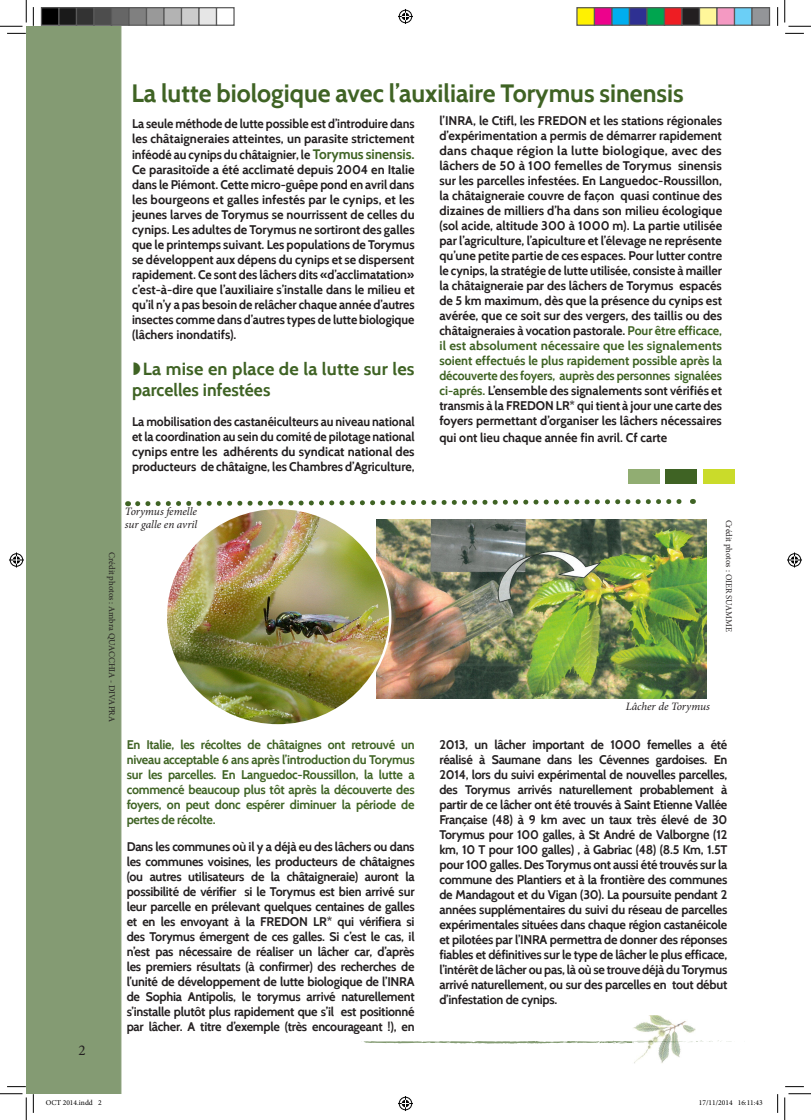
<style>
.page{position:relative;width:811px;height:1120px;background:#fff}
.page>*{position:absolute;margin:0;border:0;box-sizing:border-box;transform-origin:0 0}
.t1{font:700 25px "Cabin";color:#3f6324}
.t2{font:700 17.5px/21px "Cabin";letter-spacing:.005em;color:#3f6324;scale:1.04 1}
.t3{font:15px "Minion Pro";color:#231f20}
.t4{font:700 12.5px/15px "Cabin";letter-spacing:-.005em;color:#231f20;text-align:justify}
.t5{font:700 12.5px/15px "Cabin";letter-spacing:-.02em;color:#3f6324;text-align:justify}
.t6{font:italic 11.25px/13.5px "Minion Pro";letter-spacing:-.005em;color:#231f20}
.t7{font:8.75px "Minion Pro";letter-spacing:-.005em;color:#231f20}
.t8{font:7.5px "Minion Pro";color:#000}
.s1{font-size:13.75px;color:#3f6324}
.s2{color:#3f6324}
</style>
<div class="page">
<svg style="left:128px;top:499px;width:565px;height:8px"></svg>
<div style="left:26px;top:26px;width:95px;height:1067px;background:#849b73"></div>
<img style="left:390px;top:519px;width:317px;height:179px">
<svg style="left:361px;top:1040px;width:371px;height:4px"></svg>
<img style="left:632px;top:1015px;width:63px;height:49px">
<img style="left:167px;top:509px;width:223px;height:214px">
<div style="left:628px;top:469px;width:32px;height:15px;background:#91ad72"></div>
<div style="left:665px;top:469px;width:32px;height:15px;background:#3f6324"></div>
<div style="left:702px;top:469px;width:32px;height:15px;background:#cadb2a"></div>
<svg style="left:7px;top:33px;width:19px;height:1px"></svg>
<svg style="left:785px;top:33px;width:19px;height:1px"></svg>
<svg style="left:33px;top:7px;width:1px;height:19px"></svg>
<svg style="left:33px;top:1093px;width:1px;height:19px"></svg>
<svg style="left:777px;top:7px;width:1px;height:19px"></svg>
<svg style="left:777px;top:1094px;width:1px;height:18px"></svg>
<svg style="left:0;top:0;width:27px;height:27px"></svg>
<svg style="left:0;top:1093px;width:27px;height:26px"></svg>
<svg style="left:784px;top:0;width:27px;height:27px"></svg>
<svg style="left:784px;top:1093px;width:27px;height:26px"></svg>
<svg style="left:398px;top:9px;width:15px;height:15px"></svg>
<svg style="left:398px;top:1096px;width:15px;height:14px"></svg>
<svg style="left:9px;top:552px;width:15px;height:15px"></svg>
<svg style="left:787px;top:552px;width:15px;height:15px"></svg>
<div style="left:41px;top:8px;width:18px;height:17px;background:#000"></div>
<div style="left:41px;top:7px;width:19px;height:19px;border:1px solid #595959"></div>
<div style="left:59px;top:8px;width:17px;height:17px;background:#1a1a1a"></div>
<div style="left:58px;top:7px;width:19px;height:19px;border:1px solid #595959"></div>
<div style="left:76px;top:8px;width:18px;height:17px;background:#333"></div>
<div style="left:76px;top:7px;width:19px;height:19px;border:1px solid #595959"></div>
<div style="left:94px;top:8px;width:17px;height:17px;background:#4d4d4d"></div>
<div style="left:93px;top:7px;width:19px;height:19px;border:1px solid #595959"></div>
<div style="left:111px;top:8px;width:18px;height:17px;background:#666"></div>
<div style="left:111px;top:7px;width:19px;height:19px;border:1px solid #595959"></div>
<div style="left:129px;top:8px;width:17px;height:17px;background:#808080"></div>
<div style="left:128px;top:7px;width:19px;height:19px;border:1px solid #595959"></div>
<div style="left:146px;top:8px;width:18px;height:17px;background:#999"></div>
<div style="left:146px;top:7px;width:19px;height:19px;border:1px solid #595959"></div>
<div style="left:164px;top:8px;width:17px;height:17px;background:#b3b3b3"></div>
<div style="left:163px;top:7px;width:19px;height:19px;border:1px solid #595959"></div>
<div style="left:181px;top:8px;width:18px;height:17px;background:#ccc"></div>
<div style="left:181px;top:7px;width:19px;height:19px;border:1px solid #595959"></div>
<div style="left:199px;top:8px;width:17px;height:17px;background:#e6e6e6"></div>
<div style="left:198px;top:7px;width:19px;height:19px;border:1px solid #595959"></div>
<div style="left:216px;top:7px;width:19px;height:19px;border:1px solid #595959"></div>
<div style="left:577px;top:8px;width:17px;height:17px;background:#fff101"></div>
<div style="left:576px;top:7px;width:19px;height:19px;border:1px solid #595959"></div>
<div style="left:594px;top:8px;width:18px;height:17px;background:#ed028c"></div>
<div style="left:594px;top:7px;width:18px;height:19px;border:1px solid #595959"></div>
<div style="left:612px;top:8px;width:17px;height:17px;background:#00aeef"></div>
<div style="left:611px;top:7px;width:19px;height:19px;border:1px solid #595959"></div>
<div style="left:629px;top:8px;width:18px;height:17px;background:#2e3092"></div>
<div style="left:629px;top:7px;width:18px;height:19px;border:1px solid #595959"></div>
<div style="left:647px;top:8px;width:17px;height:17px;background:#00a54f"></div>
<div style="left:646px;top:7px;width:19px;height:19px;border:1px solid #595959"></div>
<div style="left:664px;top:8px;width:18px;height:17px;background:#ee1d23"></div>
<div style="left:664px;top:7px;width:18px;height:19px;border:1px solid #595959"></div>
<div style="left:682px;top:8px;width:17px;height:17px;background:#231f20"></div>
<div style="left:681px;top:7px;width:19px;height:19px;border:1px solid #595959"></div>
<div style="left:699px;top:8px;width:18px;height:17px;background:#fff79a"></div>
<div style="left:699px;top:7px;width:18px;height:19px;border:1px solid #595959"></div>
<div style="left:717px;top:8px;width:17px;height:17px;background:#f499c2"></div>
<div style="left:716px;top:7px;width:19px;height:19px;border:1px solid #595959"></div>
<div style="left:734px;top:8px;width:18px;height:17px;background:#6bcff6"></div>
<div style="left:734px;top:7px;width:18px;height:19px;border:1px solid #595959"></div>
<div style="left:752px;top:8px;width:17px;height:17px;background:#939598"></div>
<div style="left:751px;top:7px;width:19px;height:19px;border:1px solid #595959"></div>
<p class="t1" style="left:131px;top:78px;width:554px">La lutte biologique avec l’auxiliaire Torymus sinensis</p>
<p class="t3" style="left:78px;top:1039px;width:9px">2</p>
<p class="t4" style="left:132px;top:116px;width:284px">La seule méthode de lutte possible est d’introduire dans les châtaigneraies atteintes, un parasite strictement</p>
<p class="t4" style="left:132px;top:147px;width:284px">inféodé au cynips du châtaignier, le <span class="s1">Torymus sinensis.<br></span>Ce parasitoïde a été acclimaté depuis 2004 en Italie dans le Piémont. Cette micro-guêpe pond en avril dans les bourgeons et galles infestés par le cynips, et les jeunes larves de Torymus se nourrissent de celles du cynips. Les adultes de Torymus ne sortiront des galles que le printemps suivant. Les populations de Torymus se développent aux dépens du cynips et se dispersent rapidement. Ce sont des lâchers dits «d’acclimatation» c’est-à-dire que l’auxiliaire s’installe dans le milieu et qu’il n’y a pas besoin de relâcher chaque année d’autres insectes comme dans d’autres types de lutte biologique (lâchers inondatifs).</p>
<p class="t2" style="left:132px;top:358px;width:273px;text-indent:11px">La mise en place de la lutte sur les parcelles infestées</p>
<p class="t4" style="left:132px;top:414px;width:284px">La mobilisation des castanéiculteurs au niveau national et la coordination au sein du comité de pilotage national cynips entre les adhérents du syndicat national des producteurs de châtaigne, les Chambres d’Agriculture,</p>
<p class="t7" style="left:118px;top:552px;width:171px;rotate:90deg">Crédit photos : Ambra QUACCHIA - DIVAPRA</p>
<p class="t6" style="left:125px;top:504px;width:74px">Torymus femelle sur galle en avril</p>
<p class="t5" style="left:127px;top:736px;width:289px">En Italie, les récoltes de châtaignes ont retrouvé un niveau acceptable 6 ans après l’introduction du Torymus sur les parcelles. En Languedoc-Roussillon, la lutte a commencé beaucoup plus tôt après la découverte des foyers, on peut donc espérer diminuer la période de pertes de récolte.</p>
<p class="t4" style="left:127px;top:838px;width:289px">Dans les communes où il y a déjà eu des lâchers ou dans les communes voisines, les producteurs de châtaignes (ou autres utilisateurs de la châtaigneraie) auront la possibilité de vérifier si le Torymus est bien arrivé sur leur parcelle en prélevant quelques centaines de galles et en les envoyant à la FREDON LR* qui vérifiera si des Torymus émergent de ces galles. Si c’est le cas, il n’est pas nécessaire de réaliser un lâcher car, d’après les premiers résultats (à confirmer) des recherches de l’unité de développement de lutte biologique de l’INRA de Sophia Antipolis, le torymus arrivé naturellement s’installe plutôt plus rapidement que s’il est positionné par lâcher. A titre d’exemple (très encourageant !), en</p>
<p class="t4" style="left:439px;top:113px;width:284px">l’INRA, le Ctifl, les FREDON et les stations régionales d’expérimentation a permis de démarrer rapidement dans chaque région la lutte biologique, avec des lâchers de 50 à 100 femelles de Torymus sinensis sur les parcelles infestées. En Languedoc-Roussillon, la châtaigneraie couvre de façon quasi continue des dizaines de milliers d’ha dans son milieu écologique (sol acide, altitude 300 à 1000 m). La partie utilisée par l’agriculture, l’apiculture et l’élevage ne représente qu’une petite partie de ces espaces. Pour lutter contre le cynips, la stratégie de lutte utilisée, consiste à mailler la châtaigneraie par des lâchers de Torymus espacés de 5 km maximum, dès que la présence du cynips est avérée, que ce soit sur des vergers, des taillis ou des châtaigneraies à vocation pastorale. <span class="s2">Pour être efficace, il est absolument nécessaire que les signalements soient effectués le plus rapidement possible après la découverte des foyers, auprès des personnes signalées ci-aprés.</span> L’ensemble des signalements sont vérifiés et transmis à la FREDON LR* qui tient à jour une carte des foyers permettant d’organiser les lâchers nécessaires</p>
<p class="t4" style="left:439px;top:429px;width:229px">qui ont lieu chaque année fin avril. Cf carte</p>
<p class="t7" style="left:735px;top:519px;width:114px;rotate:90deg">Crédit photos : OIER SUAMME</p>
<p class="t6" style="left:626px;top:699px;width:86px">Lâcher de Torymus</p>
<p class="t4" style="left:439px;top:736px;width:289px">2013, un lâcher important de 1000 femelles a été réalisé à Saumane dans les Cévennes gardoises. En 2014, lors du suivi expérimental de nouvelles parcelles, des Torymus arrivés naturellement probablement à partir de ce lâcher ont été trouvés à Saint Etienne Vallée Française (48) à 9 km avec un taux très élevé de 30<br>Torymus pour 100 galles, à St André de Valborgne (12 km, 10 T pour 100 galles) , à Gabriac (48) (8.5 Km, 1.5T pour 100 galles. Des Torymus ont aussi été trouvés sur la commune des Plantiers et à la frontière des communes de Mandagout et du Vigan (30). La poursuite pendant 2 années supplémentaires du suivi du réseau de parcelles expérimentales situées dans chaque région castanéicole et pilotées par l’INRA permettra de donner des réponses fiables et définitives sur le type de lâcher le plus efficace, l’intérêt de lâcher ou pas, là où se trouve déjà du Torymus arrivé naturellement, ou sur des parcelles en tout début d’infestation de cynips.</p>
<p class="t8" style="left:46px;top:1097px;width:57px">OCT 2014.indd 2</p>
<p class="t8" style="left:699px;top:1097px;width:65px">17/11/2014 16:11:43</p>
</div>
